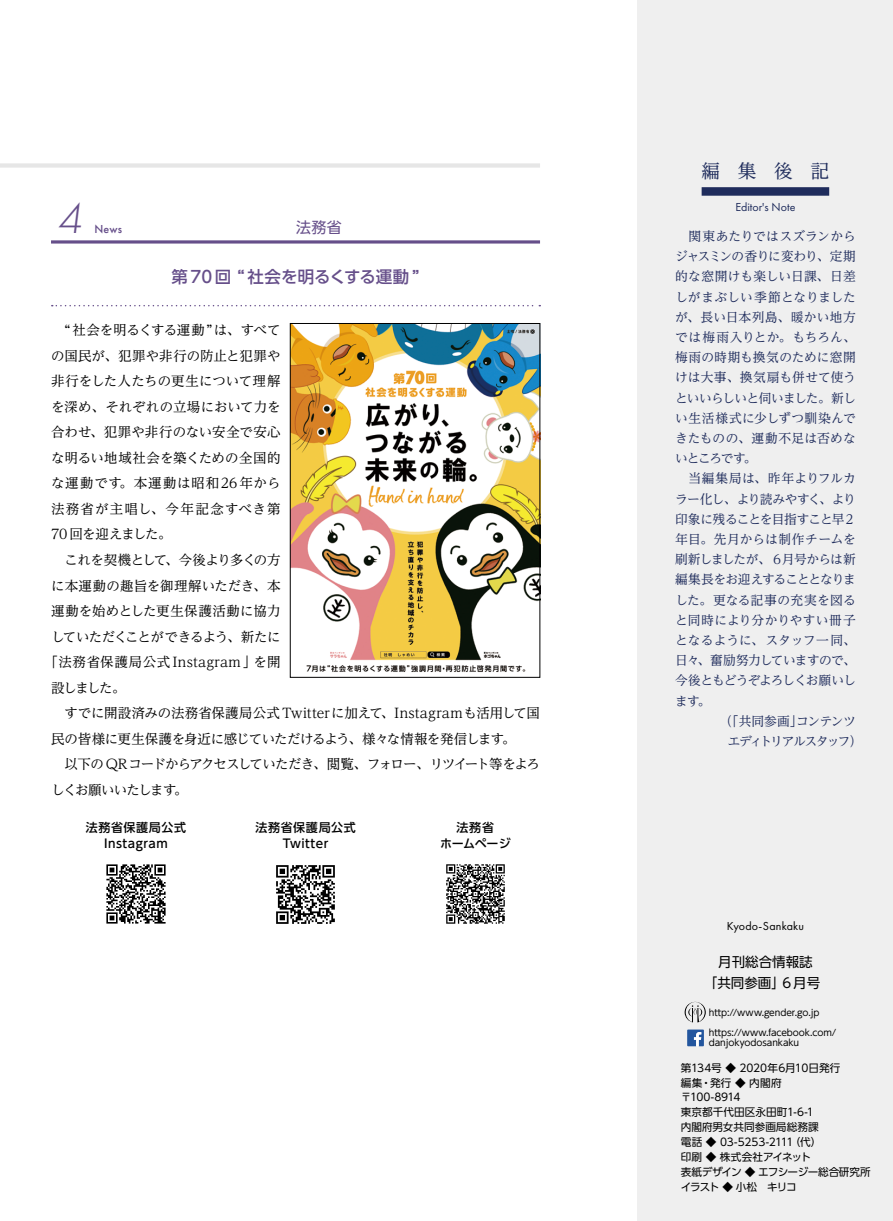
<style>
.page{position:relative;width:893px;height:1221px;background:#fff}
.page>*{position:absolute;margin:0;border:0;box-sizing:border-box;transform-origin:0 0}
.t1{font:italic 300 44.7px "Futura PT";color:#664f8a}
.t2{font:18.75px "UD Reimin Pr 6 N";color:#1f2c5c}
.t3{font:500 16.5px "UD Shin Go Pr 6 N";color:#664f8a}
.t4{font:15px "UD Shin Go Pr 6 N";color:#664f8a}
.t5{font:13.5px "UD Reimin Pr 6 N";letter-spacing:-.01em;color:#000}
.t6{font:13.5px "UD Reimin Pr 6 N";letter-spacing:-.07em;color:#000}
.t7{font:13.5px "UD Reimin Pr 6 N";letter-spacing:-.04em;color:#000}
.t8{font:13.5px "UD Reimin Pr 6 N";letter-spacing:.03em;color:#000}
.t9{font:13.5px "UD Reimin Pr 6 N";letter-spacing:-.045em;color:#000}
.t10{font:13.5px "UD Reimin Pr 6 N";letter-spacing:-.06em;color:#000}
.t11{font:13.5px "UD Reimin Pr 6 N";letter-spacing:.055em;color:#000}
.t12{font:13.5px/21.3px "UD Shin Go Pr 6 N";color:#000;text-align:center}
.t13{font:13.5px "UD Reimin Pr 6 N";letter-spacing:.09em;color:#000}
.t14{font:13.5px "UD Reimin Pr 6 N";letter-spacing:-.08em;color:#000}
.t15{font:13.5px "UD Reimin Pr 6 N";letter-spacing:-.05em;color:#000}
.t16{font:12.75px/20.2px "UD Reimin Pr 6 N";letter-spacing:-.015em;color:#1f2c5c}
.t17{font:12.75px/20.2px "UD Reimin Pr 6 N";letter-spacing:-.105em;color:#1f2c5c}
.t18{font:500 12px/15.9px "UD Shin Go Pr 6 N";letter-spacing:.045em;color:#000;text-align:center}
.t19{font:12px "Futura PT";letter-spacing:.015em;color:#000}
.t20{font:12px "Futura PT";color:#1f2c5c}
.t21{font:500 12px/15.9px "UD Shin Go Pr 6 N";letter-spacing:-.015em;color:#000;text-align:center}
.t22{font:500 12px "Futura PT";color:#664f8a}
.t23{font:10.65px/14.9px "UD Shin Go Pr 6 N";letter-spacing:-.01em;color:#000}
.t24{font:9px/9.6px "UD Shin Go Pr 6 N";letter-spacing:-.01em;color:#000}
</style>
<div class="page">
<div style="left:638px;top:0;width:255px;height:1220px;background:#efefef"></div>
<svg style="left:685px;top:1001px;width:21px;height:21px"></svg>
<svg style="left:687px;top:1029px;width:17px;height:17px"></svg>
<div style="left:0;top:163px;width:540px;height:5px;background:#e6e6e6"></div>
<hr style="left:51px;top:240px;width:489px;height:3px;background:#664f8a">
<svg style="left:52px;top:305px;width:488px;height:1px"></svg>
<img style="left:106px;top:864px;width:60px;height:60px">
<img style="left:276px;top:865px;width:59px;height:59px">
<img style="left:446px;top:864px;width:59px;height:60px">
<div style="left:702px;top:187px;width:127px;height:9px;background:#1f2c5c"></div>
<img style="left:292px;top:325px;width:246px;height:347px">
<div style="left:290px;top:323px;width:250px;height:354px;border:1px solid #000"></div>
<h1 class="t1" style="left:57px;top:193px;width:26px">4</h1>
<p class="t22" style="left:94px;top:222px;width:29px">News</p>
<p class="t4" style="left:296px;top:215px;width:47px">法務省</p>
<p class="t3" style="left:172px;top:263px;width:249px">第70回 “ 社会を明るくする運動 ”</p>
<p class="t5" style="left:51px;top:319px;width:231px">　“社会を明るくする運動”は、すべて</p>
<p class="t5" style="left:51px;top:344px;width:231px">の国民が、犯罪や非行の防止と犯罪や</p>
<p class="t5" style="left:51px;top:370px;width:231px">非行をした人たちの更生について理解</p>
<p class="t5" style="left:51px;top:395px;width:231px">を深め、それぞれの立場において力を</p>
<p class="t5" style="left:51px;top:421px;width:231px">合わせ、犯罪や非行のない安全で安心</p>
<p class="t5" style="left:51px;top:447px;width:231px">な明るい地域社会を築くための全国的</p>
<p class="t11" style="left:51px;top:472px;width:231px">な運動です。本運動は昭和26年から</p>
<p class="t13" style="left:51px;top:498px;width:231px">法務省が主唱し、今年記念すべき第</p>
<p class="t15" style="left:51px;top:523px;width:122px">70 回を迎えました。</p>
<p class="t9" style="left:51px;top:549px;width:231px">　これを契機として、今後より多くの方</p>
<p class="t5" style="left:51px;top:574px;width:231px">に本運動の趣旨を御理解いただき、本</p>
<p class="t5" style="left:51px;top:600px;width:231px">運動を始めとした更生保護活動に協力</p>
<p class="t10" style="left:51px;top:625px;width:231px">していただくことができるよう、新たに</p>
<p class="t8" style="left:45px;top:651px;width:237px">「法務省保護局公式Instagram」を開</p>
<p class="t5" style="left:51px;top:676px;width:76px">設しました。</p>
<p class="t5" style="left:51px;top:702px;width:490px">　すでに開設済みの法務省保護局公式Twitterに加えて、Instagramも活用して国</p>
<p class="t7" style="left:51px;top:727px;width:466px">民の皆様に更生保護を身近に感じていただけるよう、様々な情報を発信します。</p>
<p class="t6" style="left:51px;top:753px;width:490px">　以下の QRコードからアクセスしていただき、閲覧、フォロー、リツイート等をよろ</p>
<p class="t14" style="left:51px;top:778px;width:138px">しくお願いいたします。</p>
<p class="t18" style="left:86px;top:819px;width:102px">法務省保護局公式<br>Instagram</p>
<p class="t18" style="left:255px;top:819px;width:102px">法務省保護局公式<br>Twitter</p>
<p class="t21" style="left:440px;top:819px;width:72px">法務省<br>ホームページ</p>
<h2 class="t2" style="left:702px;top:156px;width:129px">編集後記</h2>
<p class="t20" style="left:735px;top:200px;width:62px">Editor's Note</p>
<p class="t16" style="left:675px;top:225px;width:182px">　関東あたりではスズランからジャスミンの香りに変わり、定期的な窓開けも楽しい日課、日差しがまぶしい季節となりましたが、長い日本列島、暖かい地方では梅雨入りとか。もちろん、梅雨の時期も換気のために窓開けは大事、換気扇も併せて使うといいらしいと伺いました。新しい生活様式に少しずつ馴染んできたものの、運動不足は否めないところです。<br>　当編集局は、昨年よりフルカラー化し、より読みやすく、より印象に残ることを目指すこと早２年目。先月からは制作チームを刷新しましたが、６月号からは新編集長をお迎えすることとなりました。更なる記事の充実を図ると同時により分かりやすい冊子となるように、スタッフ一同、日々、奮励努力していますので、今後ともどうぞよろしくお願いします。</p>
<p class="t17" style="left:728px;top:710px;width:136px;text-indent:-8px">（「共同参画」コンテンツエディトリアルスタッフ）</p>
<p class="t19" style="left:727px;top:919px;width:79px">Kyodo-Sankaku</p>
<p class="t12" style="left:704px;top:950px;width:118px">月刊総合情報誌<br>「共同参画」6月号</p>
<p class="t24" style="left:709px;top:1007px;width:112px">http://www.gender.go.jp</p>
<p class="t24" style="left:709px;top:1027px;width:129px">https://www.facebook.com/ danjokyodosankaku</p>
<p class="t23" style="left:681px;top:1059px;width:191px">第134号 ◆ 2020年6月10日発行<br>編集・発行 ◆ 内閣府<br>〒100-8914<br>東京都千代田区永田町1-6-1<br>内閣府男女共同参画局総務課<br>電話 ◆ 03-5253-2111（代）<br>印刷 ◆ 株式会社アイネット<br>表紙デザイン ◆ エフシージー総合研究所イラスト ◆ 小松　キリコ</p>
</div>
